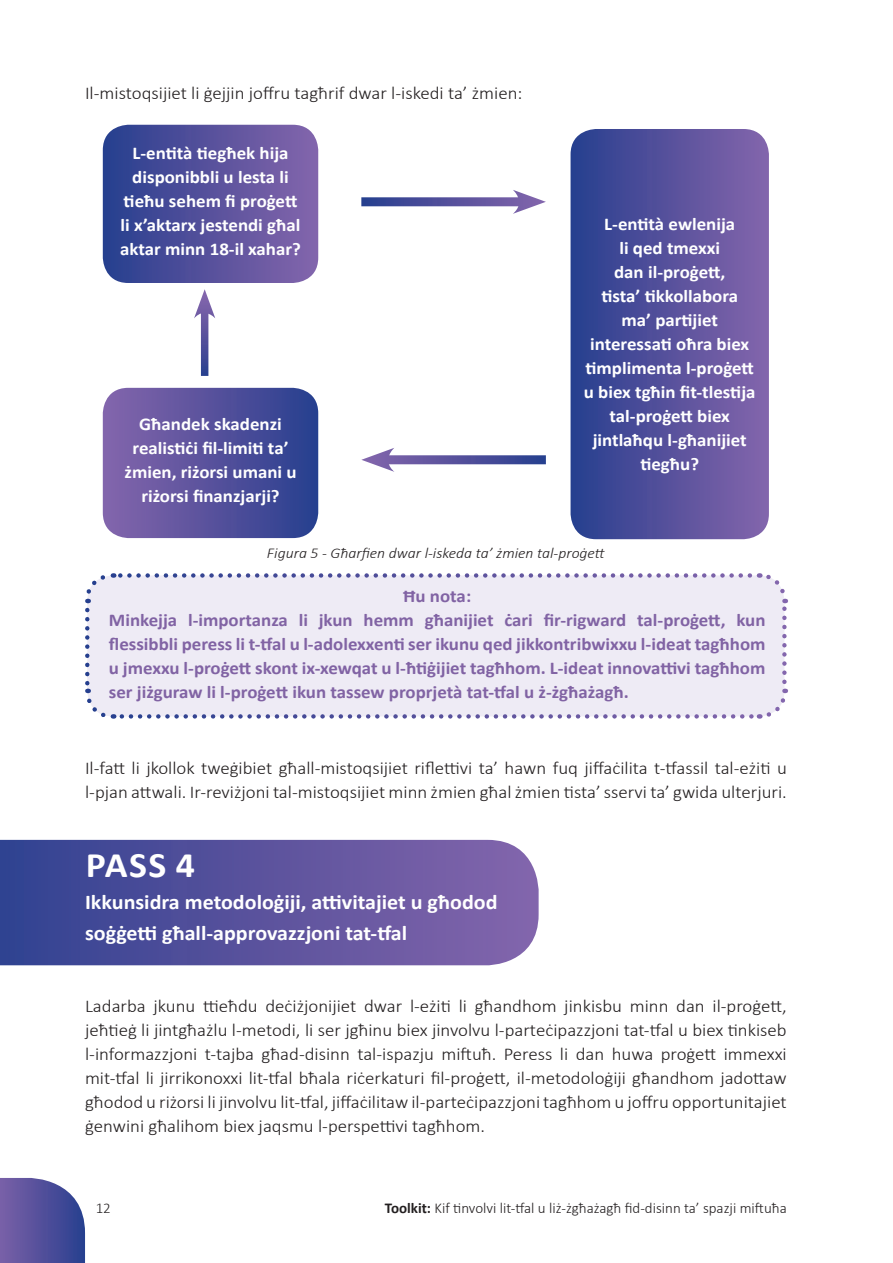
<style>
.page{position:relative;width:893px;height:1263px;background:#fff}
.page>*{position:absolute;margin:0;border:0;box-sizing:border-box;transform-origin:0 0}
.t1{font:700 36px "Calibri";color:#fff;scale:1.05 1}
.t2{font:700 21px/31.5px "Calibri";color:#fff;scale:1.05 1}
.t3{font:300 18px/24px "Calibri";color:#231f20;scale:1.05 1}
.t4{font:700 18px/24px "Calibri";color:#fff;text-align:center;scale:1.05 1}
.t5{font:700 18px/24px "Calibri";color:#8163a4;scale:1.05 1}
.t6{font:300 15px "Calibri";color:#231f20}
.t7{font:italic 300 15px "Calibri";color:#231f20;scale:1.05 1}
.s1{font-weight:700}
</style>
<div class="page">
<svg style="left:0;top:840px;width:539px;height:125px;background:#5d559f"></svg>
<div style="left:87px;top:575px;width:697px;height:141px;background:#eeebf5;border-radius:26px"></div>
<svg style="left:85px;top:610px;width:29px;height:109px"></svg>
<svg style="left:122px;top:689px;width:666px;height:30px"></svg>
<svg style="left:759px;top:573px;width:29px;height:109px"></svg>
<svg style="left:85px;top:573px;width:665px;height:30px"></svg>
<svg style="left:201px;top:318px;width:7px;height:58px"></svg>
<svg style="left:194px;top:289px;width:21px;height:29px"></svg>
<svg style="left:394px;top:455px;width:152px;height:9px"></svg>
<svg style="left:361px;top:448px;width:33px;height:24px"></svg>
<svg style="left:361px;top:197px;width:152px;height:9px"></svg>
<svg style="left:513px;top:190px;width:33px;height:24px"></svg>
<svg style="left:571px;top:129px;width:198px;height:410px;background:#57529d"></svg>
<svg style="left:103px;top:125px;width:215px;height:158px;background:#58549e"></svg>
<svg style="left:103px;top:388px;width:215px;height:150px;background:#59549e"></svg>
<svg style="left:0;top:1178px;width:85px;height:85px;background:#625fa3"></svg>
<p class="t3" style="left:85px;top:80px;width:418px">Il-mistoqsijiet li ġejjin joffru tagħrif dwar l-iskedi ta’ żmien:</p>
<p class="t4" style="left:120px;top:141px;width:174px">L-entità tiegħek hija disponibbli u lesta li tieħu sehem fi proġett li x’aktarx jestendi għal aktar minn 18-il xahar?</p>
<p class="t4" style="left:125px;top:412px;width:165px">Għandek skadenzi realistiċi fil-limiti ta’ żmien, riżorsi umani u riżorsi finanzjarji?</p>
<p class="t4" style="left:584px;top:212px;width:165px">L-entità ewlenija<br>li qed tmexxi<br>dan il-proġett,<br>tista’ tikkollabora<br>ma’ partijiet interessati oħra biex timplimenta l-proġett u biex tgħin fit-tlestija tal-proġett biex jintlaħqu l-għanijiet tiegħu?</p>
<p class="t7" style="left:267px;top:543px;width:323px">Figura 5 - Għarfien dwar l-iskeda ta’ żmien tal-proġett</p>
<p class="t5" style="left:109px;top:584px;width:627px;text-indent:294px">Ħu nota:<br>Minkejja l-importanza li jkun hemm għanijiet ċari fir-rigward tal-proġett, kun flessibbli peress li t-tfal u l-adolexxenti ser ikunu qed jikkontribwixxu l-ideat tagħhom u jmexxu l-proġett skont ix-xewqat u l-ħtiġijiet tagħhom. L-ideat innovattivi tagħhom ser jiżguraw li l-proġett ikun tassew proprjetà tat-tfal u ż-żgħażagħ.</p>
<p class="t3" style="left:85px;top:755px;width:670px">Il-fatt li jkollok tweġibiet għall-mistoqsijiet riflettivi ta’ hawn fuq jiffaċilita t-tfassil tal-eżiti u l-pjan attwali. Ir-reviżjoni tal-mistoqsijiet minn żmien għal żmien tista’ sservi ta’ gwida ulterjuri.</p>
<p class="t1" style="left:86px;top:842px;width:105px">PASS 4</p>
<p class="t2" style="left:85px;top:886px;width:394px">Ikkunsidra metodoloġiji, attivitajiet u għodod soġġetti għall-approvazzjoni tat-tfal</p>
<p class="t3" style="left:85px;top:994px;width:670px;text-align:justify">Ladarba jkunu ttieħdu deċiżjonijiet dwar l-eżiti li għandhom jinkisbu minn dan il-proġett, jeħtieġ li jintgħażlu l-metodi, li ser jgħinu biex jinvolvu l-parteċipazzjoni tat-tfal u biex tinkiseb l-informazzjoni t-tajba għad-disinn tal-ispazju miftuħ. Peress li dan huwa proġett immexxi mit-tfal li jirrikonoxxi lit-tfal bħala riċerkaturi fil-proġett, il-metodoloġiji għandhom jadottaw għodod u riżorsi li jinvolvu lit-tfal, jiffaċilitaw il-parteċipazzjoni tagħhom u joffru opportunitajiet ġenwini għalihom biex jaqsmu l-perspettivi tagħhom.</p>
<p class="t6" style="left:96px;top:1199px;width:17px">12</p>
<p class="t6" style="left:385px;top:1199px;width:403px"><span class="s1">Toolkit:</span> Kif tinvolvi lit-tfal u liż-żgħażagħ fid-disinn ta’ spazji miftuħa</p>
</div>
